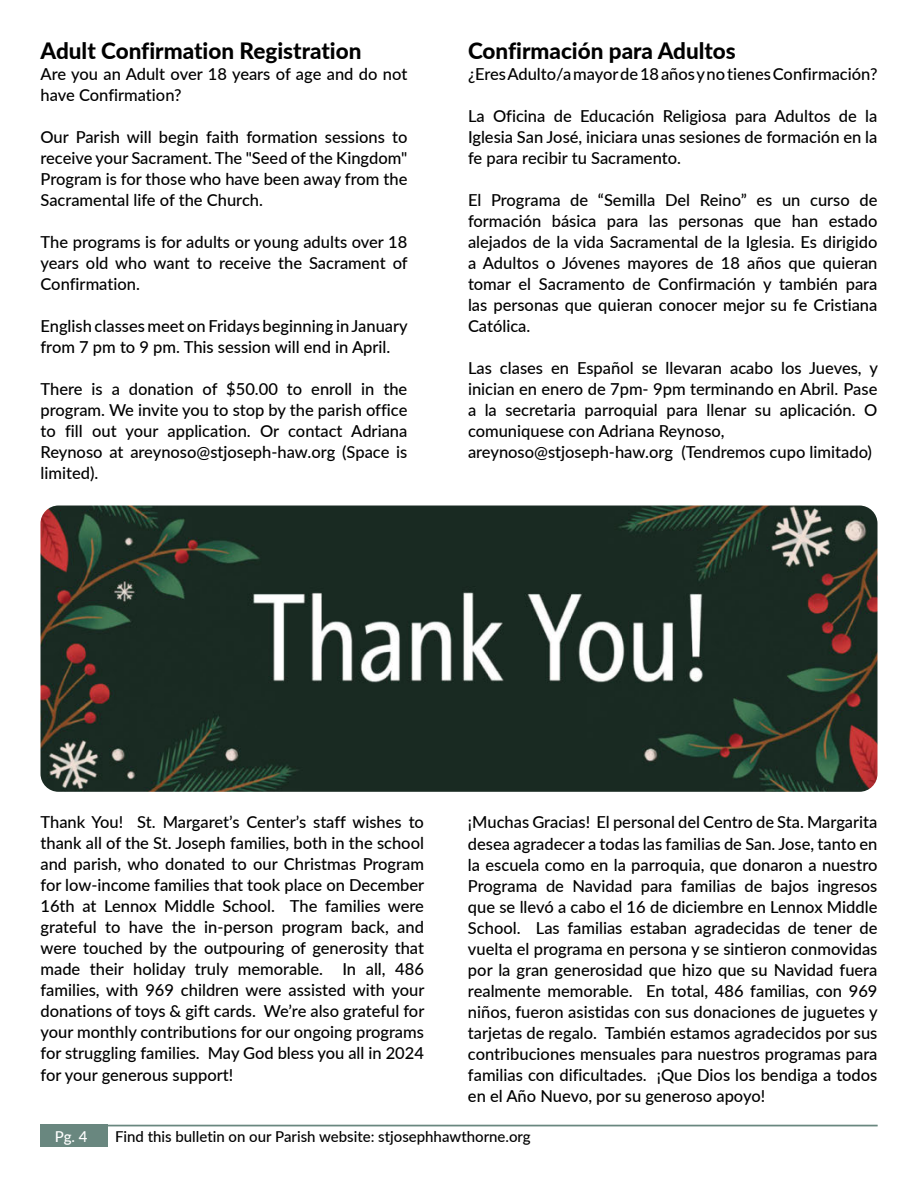
<style>
.page{position:relative;width:918px;height:1188px;background:#fff}
.page>*{position:absolute;margin:0;border:0;box-sizing:border-box;transform-origin:0 0}
.t1{font:800 22.5px "Lato";color:#000}
.t2{font:500 16.5px/21px "Cpbvkw Lato";color:#000;text-align:justify}
.t3{font:500 15px "Jfwlvf Lato";color:#000}
.t4{font:500 15px "Cpbvkw Lato";color:#fff}
</style>
<div class="page">
<div style="left:41px;top:1125px;width:67px;height:22px;background:#69877f"></div>
<hr style="left:108px;top:1125px;width:770px;height:1px;background:#69877f">
<img style="left:41px;top:506px;width:837px;height:286px">
<h1 class="t1" style="left:41px;top:34px;width:323px">Adult Confirmation Registration</h1>
<p class="t2" style="left:41px;top:62px;width:368px">Are you an Adult over 18 years of age and do not have Confirmation?</p>
<p class="t2" style="left:41px;top:125px;width:368px">Our Parish will begin faith formation sessions to receive your Sacrament. The "Seed of the Kingdom" Program is for those who have been away from the Sacramental life of the Church.</p>
<p class="t2" style="left:41px;top:230px;width:369px">The programs is for adults or young adults over 18 years old who want to receive the Sacrament of Confirmation.</p>
<p class="t2" style="left:41px;top:314px;width:369px">English classes meet on Fridays beginning in January from 7 pm to 9 pm. This session will end in April.</p>
<p class="t2" style="left:41px;top:377px;width:368px">There is a donation of $50.00 to enroll in the program. We invite you to stop by the parish office to fill out your application. Or contact Adriana Reynoso at areynoso@stjoseph-haw.org (Space is limited).</p>
<h1 class="t1" style="left:468px;top:34px;width:269px">Confirmación para Adultos</h1>
<p class="t2" style="left:468px;top:62px;width:411px">¿Eres Adulto/a mayor de 18 años y no tienes Confirmación?</p>
<p class="t2" style="left:468px;top:104px;width:411px">La Oficina de Educación Religiosa para Adultos de la Iglesia San José, iniciara unas sesiones de formación en la fe para recibir tu Sacramento.</p>
<p class="t2" style="left:468px;top:188px;width:411px">El Programa de “Semilla Del Reino” es un curso de formación básica para las personas que han estado alejados de la vida Sacramental de la Iglesia. Es dirigido a Adultos o Jóvenes mayores de 18 años que quieran tomar el Sacramento de Confirmación y también para las personas que quieran conocer mejor su fe Cristiana Católica.</p>
<p class="t2" style="left:468px;top:356px;width:411px;text-align:left">Las clases en Español se llevaran acabo los Jueves, y inician en enero de 7pm- 9pm terminando en Abril. Pase a la secretaria parroquial para llenar su aplicación. O comuniquese con Adriana Reynoso, areynoso@stjoseph-haw.org (Tendremos cupo limitado)</p>
<p class="t2" style="left:41px;top:811px;width:385px">Thank You! St. Margaret’s Center’s staff wishes to thank all of the St. Joseph families, both in the school and parish, who donated to our Christmas Program for low-income families that took place on December 16th at Lennox Middle School. The families were grateful to have the in-person program back, and were touched by the outpouring of generosity that made their holiday truly memorable. In all, 486 families, with 969 children were assisted with your donations of toys &amp; gift cards. We’re also grateful for your monthly contributions for our ongoing programs for struggling families. May God bless you all in 2024 for your generous support!</p>
<p class="t2" style="left:468px;top:811px;width:411px">¡Muchas Gracias! El personal del Centro de Sta. Margarita desea agradecer a todas las familias de San. Jose, tanto en la escuela como en la parroquia, que donaron a nuestro Programa de Navidad para familias de bajos ingresos que se llevó a cabo el 16 de diciembre en Lennox Middle School. Las familias estaban agradecidas de tener de vuelta el programa en persona y se sintieron conmovidas por la gran generosidad que hizo que su Navidad fuera realmente memorable. En total, 486 familias, con 969 niños, fueron asistidas con sus donaciones de juguetes y tarjetas de regalo. También estamos agradecidos por sus contribuciones mensuales para nuestros programas para familias con dificultades. ¡Que Dios los bendiga a todos en el Año Nuevo, por su generoso apoyo!</p>
<p class="t4" style="left:55px;top:1126px;width:34px">Pg. 4</p>
<p class="t3" style="left:115px;top:1126px;width:417px">Find this bulletin on our Parish website: stjosephhawthorne.org</p>
</div>
